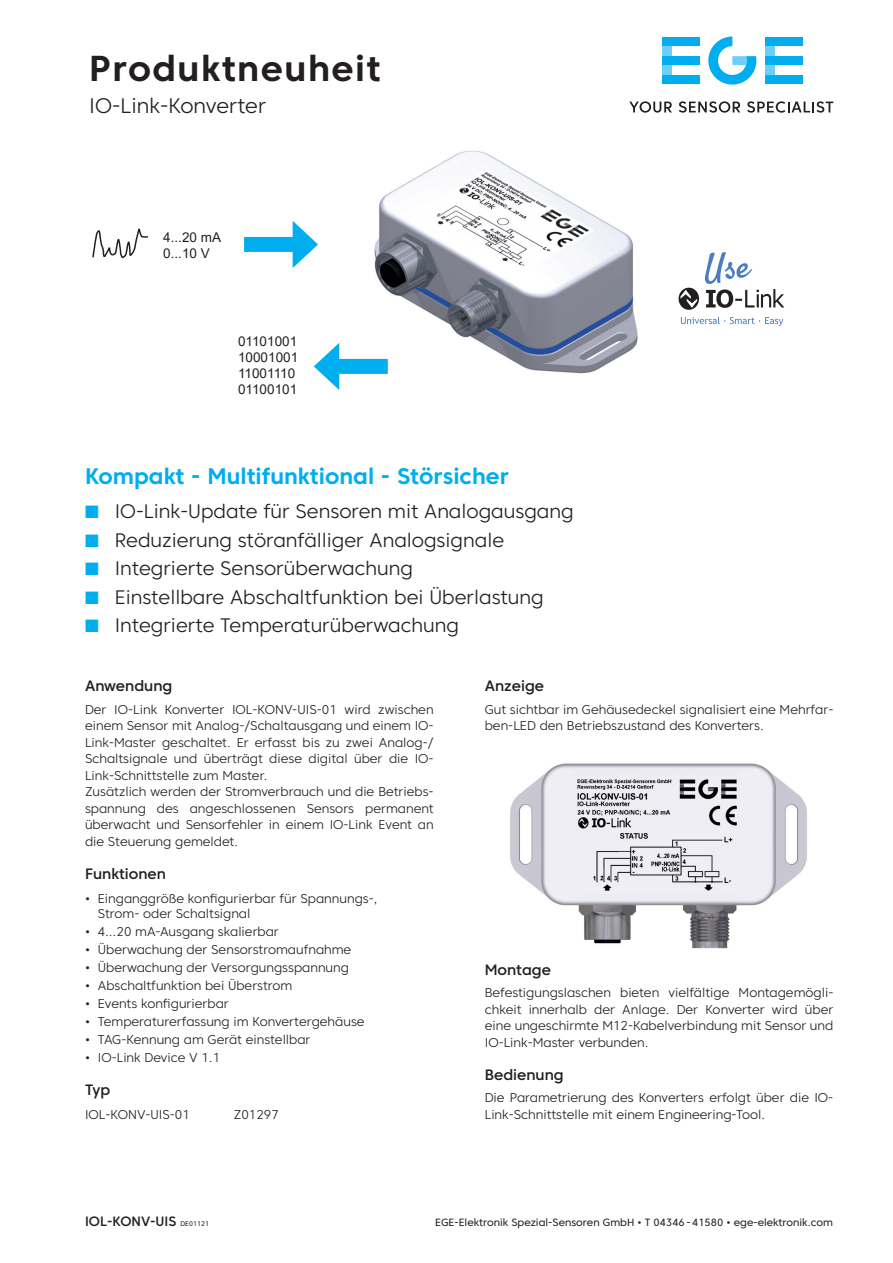
<style>
.page{position:relative;width:893px;height:1263px;background:#fff}
.page>*{position:absolute;margin:0;border:0;box-sizing:border-box;transform-origin:0 0}
.t1{font:700 36px "Core Sans C 65";letter-spacing:.04em;color:#231f20}
.t2{font:700 22.5px "Core Sans C 65";color:#00aeef}
.t3{font:300 21px "Core Sans C 35";color:#231f20}
.daten{font:300 19.5px "Core Sans C 35";color:#231f20}
.daten-2{font:500 15px "Core Sans C 55";color:#231f20}
.t4{font:13.5px "Arial";color:#231f20}
.t5{font:500 13.5px "Core Sans C 55";color:#231f20}
.t6{font:300 12.75px/16.5px "Core Sans C 35";color:#231f20;text-align:justify}
.t7{font:10.5px "Core Sans C 45";color:#231f20}
.s1{color:#00aeef}
.s2{font-family:"Core Sans C 45";font-weight:400;font-size:6.75px}
</style>
<div class="page">
<svg style="left:629px;top:101px;width:43px;height:12px"></svg>
<svg style="left:679px;top:101px;width:61px;height:12px"></svg>
<svg style="left:747px;top:101px;width:86px;height:12px"></svg>
<div style="left:662px;top:65px;width:10px;height:10px;background:#6bcff6"></div>
<div style="left:662px;top:46px;width:10px;height:10px;background:#6bcff6"></div>
<div style="left:662px;top:37px;width:37px;height:9px;background:#00aeef"></div>
<div style="left:662px;top:56px;width:37px;height:9px;background:#00aeef"></div>
<div style="left:662px;top:75px;width:37px;height:9px;background:#00aeef"></div>
<svg style="left:708px;top:36px;width:48px;height:49px"></svg>
<div style="left:765px;top:65px;width:10px;height:10px;background:#6bcff6"></div>
<div style="left:765px;top:46px;width:10px;height:10px;background:#6bcff6"></div>
<div style="left:765px;top:37px;width:38px;height:9px;background:#00aeef"></div>
<div style="left:765px;top:56px;width:38px;height:9px;background:#00aeef"></div>
<div style="left:765px;top:75px;width:38px;height:9px;background:#00aeef"></div>
<img style="left:372px;top:150px;width:266px;height:224px">
<img style="left:510px;top:763px;width:297px;height:186px">
<svg style="left:679px;top:288px;width:20px;height:22px"></svg>
<svg style="left:680px;top:290px;width:17px;height:18px"></svg>
<svg style="left:705px;top:252px;width:79px;height:56px"></svg>
<svg style="left:681px;top:317px;width:102px;height:9px"></svg>
<svg style="left:92px;top:228px;width:56px;height:30px"></svg>
<div style="left:244px;top:237px;width:59px;height:15px;background:#00aeef"></div>
<svg style="left:293px;top:221px;width:25px;height:47px"></svg>
<div style="left:329px;top:359px;width:59px;height:15px;background:#00aeef"></div>
<svg style="left:314px;top:343px;width:25px;height:47px"></svg>
<p class="t1" style="left:89px;top:46px;width:293px">Produktneuheit</p>
<p class="t3" style="left:89px;top:92px;width:178px">IO-Link-Konverter</p>
<p class="t4" style="left:163px;top:228px;width:59px">4...20 mA</p>
<p class="t4" style="left:163px;top:244px;width:48px">0...10 V</p>
<p class="t4" style="left:238px;top:332px;width:61px">01101001</p>
<p class="t4" style="left:238px;top:348px;width:62px">10001001</p>
<p class="t4" style="left:238px;top:364px;width:59px">11001110</p>
<p class="t4" style="left:238px;top:380px;width:61px">01100101</p>
<p class="t2" style="left:85px;top:462px;width:426px">Kompakt - Multifunktional - Störsicher</p>
<p class="daten" style="left:85px;top:499px;width:490px"><span class="s1">■</span> IO-Link-Update für Sensoren mit Analogausgang</p>
<p class="daten" style="left:85px;top:528px;width:421px"><span class="s1">■</span> Reduzierung störanfälliger Analogsignale</p>
<p class="daten" style="left:85px;top:556px;width:329px"><span class="s1">■</span> Integrierte Sensorüberwachung</p>
<p class="daten" style="left:85px;top:585px;width:460px"><span class="s1">■</span> Einstellbare Abschaltfunktion bei Überlastung</p>
<p class="daten" style="left:85px;top:613px;width:375px"><span class="s1">■</span> Integrierte Temperaturüberwachung</p>
<p class="daten-2" style="left:85px;top:676px;width:89px">Anwendung</p>
<p class="t6" style="left:85px;top:701px;width:350px">Der IO-Link Konverter IOL-KONV-UIS-01 wird zwischen einem Sensor mit Analog-/Schaltausgang und einem IO-Link-Master geschaltet. Er erfasst bis zu zwei Analog-/ Schaltsignale und überträgt diese digital über die IO-Link-Schnittstelle zum Master.</p>
<p class="t6" style="left:85px;top:783px;width:350px">Zusätzlich werden der Stromverbrauch und die Betriebs&shy;spannung des angeschlossenen Sensors permanent überwacht und Sensorfehler in einem IO-Link Event an die Steuerung gemeldet.</p>
<p class="daten-2" style="left:85px;top:864px;width:82px">Funktionen</p>
<p class="t6" style="left:85px;top:890px;width:294px">• Einganggröße konfigurierbar für Spannungs-,</p>
<p class="t6" style="left:98px;top:905px;width:154px">Strom- oder Schaltsignal</p>
<p class="t6" style="left:85px;top:923px;width:195px">• 4…20 mA-Ausgang skalierbar</p>
<p class="t6" style="left:85px;top:941px;width:268px">• Überwachung der Sensorstromaufnahme</p>
<p class="t6" style="left:85px;top:959px;width:265px">• Überwachung der Versorgungsspannung</p>
<p class="t6" style="left:85px;top:977px;width:209px">• Abschaltfunktion bei Überstrom</p>
<p class="t6" style="left:85px;top:995px;width:145px">• Events konfigurierbar</p>
<p class="t6" style="left:85px;top:1013px;width:281px">• Temperaturerfassung im Konvertergehäuse</p>
<p class="t6" style="left:85px;top:1031px;width:227px">• TAG-Kennung am Gerät einstellbar</p>
<p class="t6" style="left:85px;top:1049px;width:137px">• IO-Link Device V 1.1</p>
<p class="daten-2" style="left:85px;top:1080px;width:27px">Typ</p>
<p class="t6" style="left:85px;top:1106px;width:106px">IOL-KONV-UIS-01</p>
<p class="t6" style="left:234px;top:1106px;width:47px">Z01297</p>
<p class="daten-2" style="left:485px;top:676px;width:61px">Anzeige</p>
<p class="t6" style="left:485px;top:701px;width:350px">Gut sichtbar im Gehäusedeckel signalisiert eine Mehrfar&shy;ben-LED den Betriebszustand des Konverters.</p>
<p class="daten-2" style="left:485px;top:960px;width:68px">Montage</p>
<p class="t6" style="left:485px;top:984px;width:350px">Befestigungslaschen bieten vielfältige Montagemögli&shy;chkeit innerhalb der Anlage. Der Konverter wird über eine ungeschirmte M12-Kabelverbindung mit Sensor und IO-Link-Master verbunden.</p>
<p class="daten-2" style="left:485px;top:1065px;width:80px">Bedienung</p>
<p class="t6" style="left:485px;top:1089px;width:350px">Die Parametrierung des Konverters erfolgt über die IO-<br>Link-Schnittstelle mit einem Engineering-Tool.</p>
<p class="t5" style="left:85px;top:1213px;width:126px">IOL-KONV-UIS <span class="s2">DE01121</span></p>
<p class="t7" style="left:435px;top:1215px;width:399px">EGE-Elektronik Spezial-Sensoren GmbH • T 04346 -41580 • ege-elektronik.com</p>
</div>
